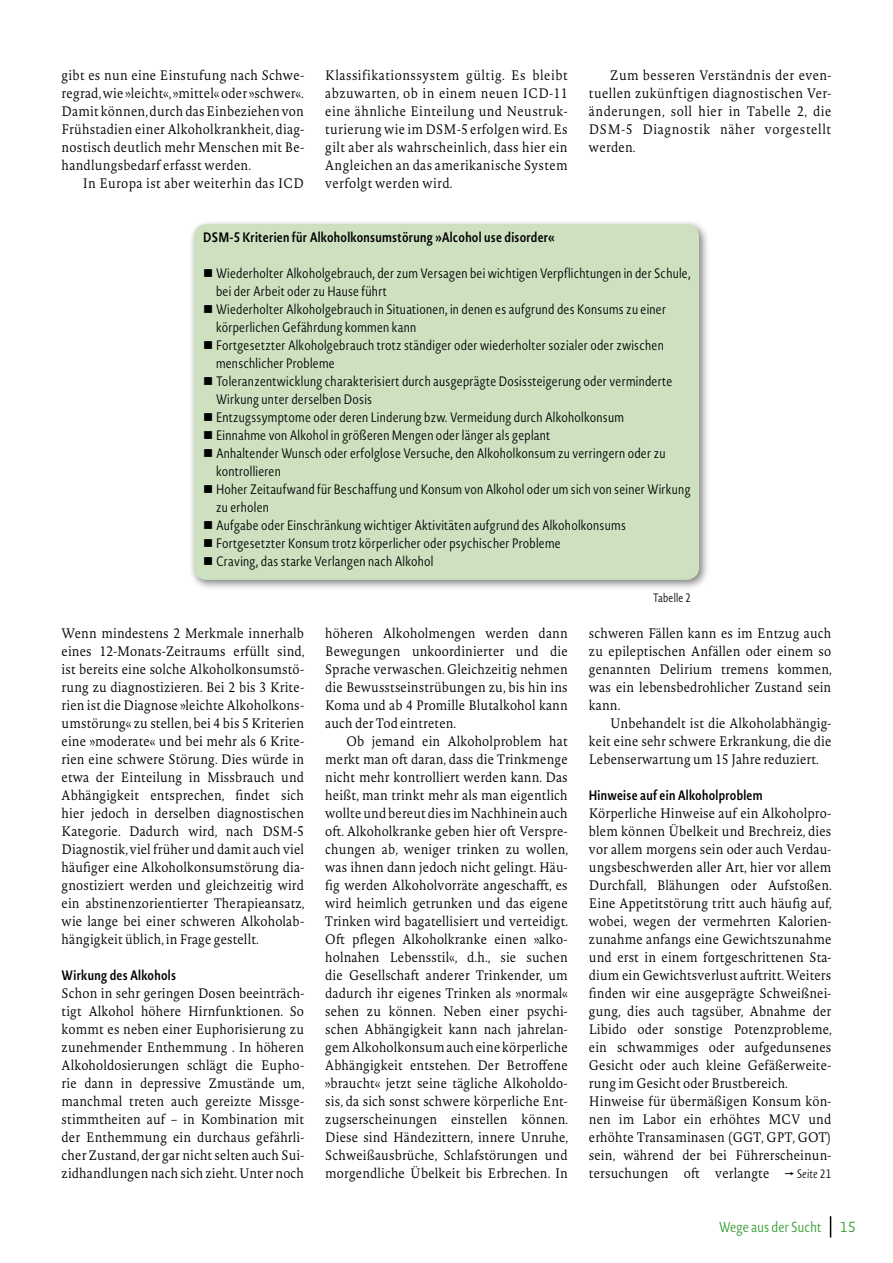
<style>
.page{position:relative;width:893px;height:1263px;background:#fff}
.page>*{position:absolute;margin:0;border:0;box-sizing:border-box;transform-origin:0 0}
.t1{font:300 14.25px "Novel Sans Cond Pro";letter-spacing:.01em;color:#339e2f}
.t2{font:300 14.25px "Novel Sans Pro";color:#339e2f}
.t3{font:300 13.5px/18px "Novel Pro";letter-spacing:.01em;color:#000;text-align:justify;scale:.9 1}
.t4{font:300 13.5px/18px "Novel Sans Cond Pro";letter-spacing:.02em;color:#000}
.t5{font:600 13.5px "Novel Sans Cond Pro";letter-spacing:.02em;color:#000}
.t6{font:300 13.5px "Novel Pro";letter-spacing:.03em;color:#000;scale:.9 1}
.t7{font:300 12px "Novel Sans Cond Pro";letter-spacing:.02em;color:#000;scale:.93 1}
.t8{font:italic 300 12px "Novel Sans Cond Pro";letter-spacing:.01em;color:#000}
</style>
<div class="page">
<svg style="left:830px;top:1216px;width:1px;height:21px"></svg>
<div style="left:189px;top:219px;width:521px;height:372px;background:#000;opacity:.5"></div>
<div style="left:194px;top:224px;width:505px;height:356px;background:#cde1c0;border-radius:13px"></div>
<p class="t3" style="left:325px;top:65px;width:271px">Klassifikationssystem gültig. Es bleibt abzuwarten, ob in einem neuen ICD-11 eine ähnliche Einteilung und Neustruk&shy;turierung wie im DSM-5 erfolgen wird. Es gilt aber als wahrscheinlich, dass hier ein Angleichen an das amerikanische System verfolgt werden wird.</p>
<p class="t3" style="left:589px;top:65px;width:271px;text-indent:21px">Zum besseren Verständnis der even&shy;tuellen zukünftigen diagnostischen Ver&shy;änderungen, soll hier in Tabelle 2, die DSM-5 Diagnostik näher vorgestellt werden.</p>
<p class="t5" style="left:203px;top:227px;width:353px">DSM-5 Kriterien für Alkoholkonsumstörung »Alcohol use disorder«</p>
<p class="t4" style="left:216px;top:264px;width:476px;text-indent:-13px">■ Wiederholter Alkoholgebrauch, der zum Versagen bei wichtigen Verpflichtungen in der Schule, bei der Arbeit oder zu Hause führt</p>
<p class="t4" style="left:216px;top:300px;width:452px;text-indent:-13px">■ Wiederholter Alkoholgebrauch in Situationen, in denen es aufgrund des Konsums zu einer körperlichen Gefährdung kommen kann</p>
<p class="t4" style="left:216px;top:336px;width:449px;text-indent:-13px">■ Fortgesetzter Alkoholgebrauch trotz ständiger oder wiederholter sozialer oder zwischen menschlicher Probleme</p>
<p class="t4" style="left:216px;top:372px;width:458px;text-indent:-13px">■ Toleranzentwicklung charakterisiert durch ausgeprägte Dosissteigerung oder verminderte<br>Wirkung unter derselben Dosis</p>
<p class="t4" style="left:203px;top:408px;width:422px">■ Entzugssymptome oder deren Linderung bzw. Vermeidung durch Alkoholkonsum</p>
<p class="t4" style="left:203px;top:426px;width:348px">■ Einnahme von Alkohol in größeren Mengen oder länger als geplant</p>
<p class="t4" style="left:216px;top:444px;width:451px;text-indent:-13px">■ Anhaltender Wunsch oder erfolglose Versuche, den Alkoholkonsum zu verringern oder zu kontrollieren</p>
<p class="t4" style="left:216px;top:480px;width:476px;text-indent:-13px">■ Hoher Zeitaufwand für Beschaffung und Konsum von Alkohol oder um sich von seiner Wirkung zu erholen</p>
<p class="t4" style="left:203px;top:516px;width:424px">■ Aufgabe oder Einschränkung wichtiger Aktivitäten aufgrund des Alkoholkonsums</p>
<p class="t4" style="left:203px;top:534px;width:359px">■ Fortgesetzter Konsum trotz körperlicher oder psychischer Probleme</p>
<p class="t4" style="left:203px;top:552px;width:232px">■ Craving, das starke Verlangen nach Alkohol</p>
<p class="t7" style="left:653px;top:589px;width:42px">Tabelle 2</p>
<p class="t3" style="left:62px;top:623px;width:271px">Wenn mindestens 2 Merkmale innerhalb eines 12-Monats-Zeitraums erfüllt sind, ist bereits eine solche Alkoholkonsumstö&shy;rung zu diagnostizieren. Bei 2 bis 3 Krite&shy;rien ist die Diagnose »leichte Alkoholkons&shy;umstörung« zu stellen, bei 4 bis 5 Kriterien eine »moderate« und bei mehr als 6 Krite&shy;rien eine schwere Störung. Dies würde in etwa der Einteilung in Missbrauch und Abhängigkeit entsprechen, findet sich hier jedoch in derselben diagnostischen Kategorie. Dadurch wird, nach DSM-5<br>Diagnostik, viel früher und damit auch viel häufiger eine Alkoholkonsumstörung dia&shy;gnostiziert werden und gleichzeitig wird ein abstinenzorientierter Therapieansatz, wie lange bei einer schweren Alkoholab&shy;hängigkeit üblich, in Frage gestellt.</p>
<p class="t5" style="left:62px;top:965px;width:116px">Wirkung des Alkohols</p>
<p class="t3" style="left:62px;top:983px;width:271px">Schon in sehr geringen Dosen beeinträch&shy;tigt Alkohol höhere Hirnfunktionen. So kommt es neben einer Euphorisierung zu zunehmender Enthemmung . In höheren Alkoholdosierungen schlägt die Eupho&shy;rie dann in depressive Zmustände um, manchmal treten auch gereizte Missge&shy;stimmtheiten auf – in Kombination mit der Enthemmung ein durchaus gefährli&shy;cher Zustand, der gar nicht selten auch Sui&shy;zidhandlungen nach sich zieht. Unter noch</p>
<p class="t3" style="left:62px;top:65px;width:271px">gibt es nun eine Einstufung nach Schwe&shy;regrad, wie »leicht«, »mittel« oder »schwer«.<br>Damit können, durch das Einbeziehen von Frühstadien einer Alkoholkrankheit, diag&shy;nostisch deutlich mehr Menschen mit Be&shy;handlungsbedarf erfasst werden.</p>
<p class="t6" style="left:83px;top:173px;width:247px">In Europa ist aber weiterhin das ICD</p>
<p class="t3" style="left:589px;top:623px;width:271px">schweren Fällen kann es im Entzug auch zu epileptischen Anfällen oder einem so genannten Delirium tremens kommen, was ein lebensbedrohlicher Zustand sein kann.</p>
<p class="t3" style="left:589px;top:713px;width:271px;text-indent:21px">Unbehandelt ist die Alkoholabhängig&shy;keit eine sehr schwere Erkrankung, die die Lebenserwartung um 15 Jahre reduziert.</p>
<p class="t5" style="left:589px;top:785px;width:175px">Hinweise auf ein Alkoholproblem</p>
<p class="t3" style="left:589px;top:803px;width:271px;text-align:left">Körperliche Hinweise auf ein Alkoholpro&shy;blem können Übelkeit und Brechreiz, dies vor allem morgens sein oder auch Verdau&shy;ungsbeschwerden aller Art, hier vor allem Durchfall, Blähungen oder Aufstoßen.<br>Eine Appetitstörung tritt auch häufig auf, wobei, wegen der vermehrten Kalorien&shy;zunahme anfangs eine Gewichtszunahme und erst in einem fortgeschrittenen Sta&shy;dium ein Gewichtsverlust auftritt. Weiters finden wir eine ausgeprägte Schweißnei&shy;gung, dies auch tagsüber, Abnahme der Libido oder sonstige Potenzprobleme, ein schwammiges oder aufgedunsenes Gesicht oder auch kleine Gefäßerweite&shy;rung im Gesicht oder Brustbereich.<br>Hinweise für übermäßigen Konsum kön&shy;nen im Labor ein erhöhtes MCV und erhöhte Transaminasen (GGT, GPT, GOT) sein, während der bei Führerscheinun&shy;tersuchungen oft verlangte</p>
<p class="t3" style="left:325px;top:623px;width:271px">höheren Alkoholmengen werden dann Bewegungen unkoordinierter und die Sprache verwaschen. Gleichzeitig nehmen die Bewusstseinstrübungen zu, bis hin ins Koma und ab 4 Promille Blutalkohol kann auch der Tod eintreten.</p>
<p class="t3" style="left:325px;top:731px;width:271px;text-indent:21px">Ob jemand ein Alkoholproblem hat merkt man oft daran, dass die Trinkmenge nicht mehr kontrolliert werden kann. Das heißt, man trinkt mehr als man eigentlich wollte und bereut dies im Nachhinein auch oft. Alkoholkranke geben hier oft Verspre&shy;chungen ab, weniger trinken zu wollen, was ihnen dann jedoch nicht gelingt. Häu&shy;fig werden Alkoholvorräte angeschafft, es wird heimlich getrunken und das eigene Trinken wird bagatellisiert und verteidigt.<br>Oft pflegen Alkoholkranke einen »alko&shy;holnahen Lebensstil«, d.h., sie suchen die Gesellschaft anderer Trinkender, um dadurch ihr eigenes Trinken als »normal« sehen zu können. Neben einer psychi&shy;schen Abhängigkeit kann nach jahrelan&shy;gem Alkoholkonsum auch eine körperliche Abhängigkeit entstehen. Der Betroffene »braucht« jetzt seine tägliche Alkoholdo&shy;sis, da sich sonst schwere körperliche Ent&shy;zugserscheinungen einstellen können.<br>Diese sind Händezittern, innere Unruhe, Schweißausbrüche, Schlafstörungen und morgendliche Übelkeit bis Erbrechen. In</p>
<p class="t8" style="left:797px;top:1165px;width:36px">Seite 21</p>
<p class="t1" style="left:719px;top:1217px;width:104px">Wege aus der Sucht</p>
<p class="t2" style="left:840px;top:1217px;width:18px">15</p>
</div>
